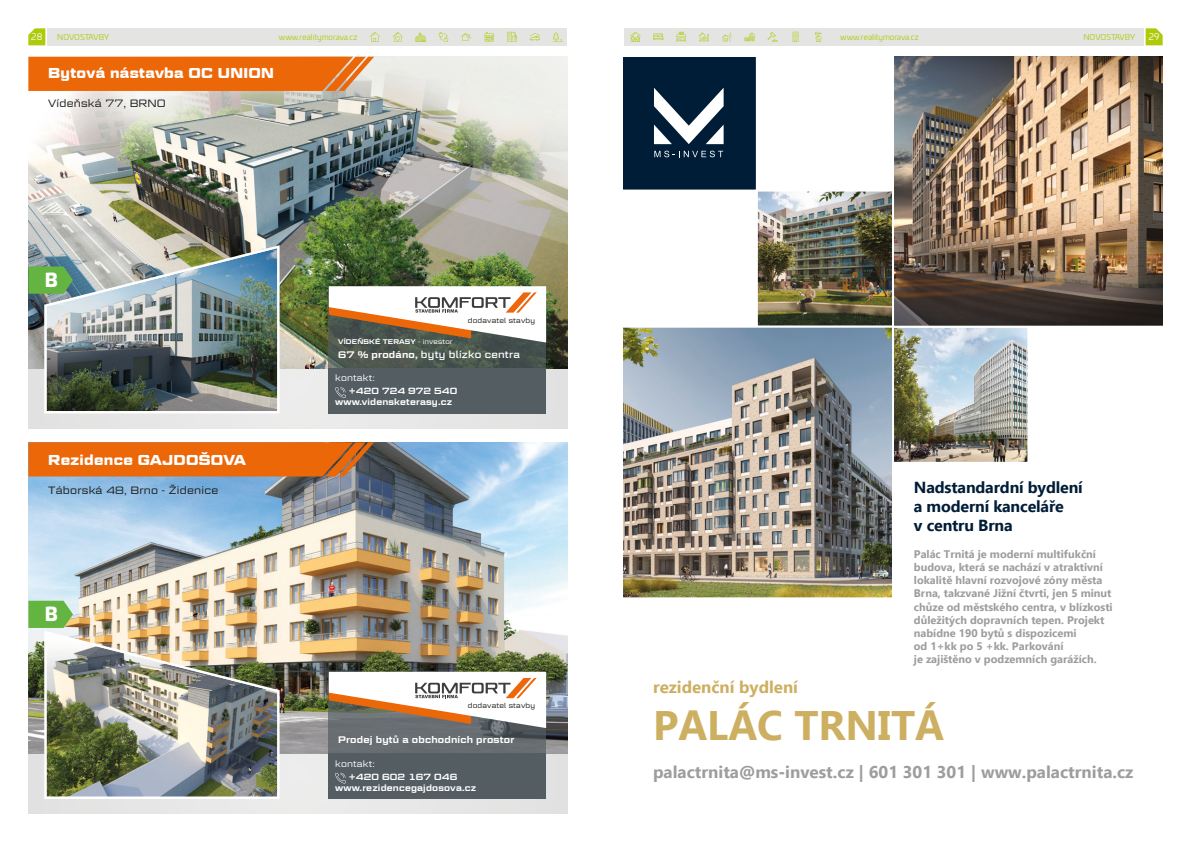
<style>
.page{position:relative;width:1191px;height:842px;background:#fff}
.page>*{position:absolute;margin:0;border:0;box-sizing:border-box;transform-origin:0 0}
.t1{font:700 41.2px "Ebrima";color:#cdaf61}
.t2{font:900 18.4px "Univia Pro";color:#fff}
.t3{font:700 17px "Ebrima";color:#9d9d9d}
.t4{font:700 16.8px "Ebrima";color:#cdaf61}
.t5{font:700 16px/19.2px "Ebrima";letter-spacing:-.01em;color:#001d37}
.t6{font:700 14.4px "Geom Graphic";letter-spacing:.02em;color:#fff}
.t7{font:700 11px/13.2px "Ebrima";color:#9d9d9d}
.t8{font:300 10.6px "Geom Graphic";letter-spacing:.02em;color:#1d1d1b}
.t9{font:10px "Geom Graphic";letter-spacing:.02em;color:#fff}
.t10{font:600 9.5px "Geom Graphic";letter-spacing:.02em;color:#fff}
.t11{font:9px "Univia Pro";color:#fff}
.t12{font:600 8.9px/10.7px "Geom Graphic";letter-spacing:.02em;color:#fff}
.t13{font:300 8.9px "Geom Graphic";letter-spacing:.02em;color:#fff}
.t14{font:8px "Univia Pro";color:#afca0b}
.t15{font:300 7.1px "Geom Graphic";letter-spacing:.02em;color:#1d1d1b}
.t16{font:600 6.8px "Geom Graphic";letter-spacing:.02em;color:#fff}
.s1{font-weight:600;font-size:9.5px}
.s2{font-weight:300}
</style>
<div class="page">
<div style="left:47px;top:28px;width:520px;height:17px;background:#e4e4e3"></div>
<svg style="left:28px;top:28px;width:17px;height:17px"></svg>
<svg style="left:370px;top:32px;width:10px;height:10px"></svg>
<svg style="left:392px;top:32px;width:11px;height:10px"></svg>
<svg style="left:438px;top:32px;width:10px;height:10px"></svg>
<svg style="left:415px;top:32px;width:11px;height:10px"></svg>
<svg style="left:461px;top:33px;width:10px;height:8px"></svg>
<svg style="left:507px;top:32px;width:10px;height:10px"></svg>
<svg style="left:530px;top:33px;width:10px;height:8px"></svg>
<svg style="left:553px;top:32px;width:9px;height:9px"></svg>
<svg style="left:484px;top:32px;width:10px;height:10px"></svg>
<div style="left:624px;top:28px;width:519px;height:17px;background:#e4e4e3"></div>
<svg style="left:1145px;top:28px;width:17px;height:17px"></svg>
<svg style="left:699px;top:32px;width:10px;height:9px"></svg>
<svg style="left:653px;top:34px;width:10px;height:6px"></svg>
<svg style="left:744px;top:32px;width:11px;height:9px"></svg>
<svg style="left:815px;top:32px;width:7px;height:10px"></svg>
<svg style="left:630px;top:32px;width:11px;height:10px"></svg>
<svg style="left:676px;top:32px;width:10px;height:10px"></svg>
<svg style="left:767px;top:32px;width:10px;height:10px"></svg>
<svg style="left:722px;top:32px;width:10px;height:9px"></svg>
<svg style="left:792px;top:32px;width:7px;height:10px"></svg>
<img style="left:895px;top:329px;width:131px;height:132px">
<div style="left:892px;top:326px;width:137px;height:138px;border:2px solid #fff"></div>
<img style="left:894px;top:57px;width:268px;height:271px">
<img style="left:759px;top:193px;width:132px;height:132px">
<div style="left:756px;top:190px;width:138px;height:138px;border:2px solid #fff"></div>
<img style="left:624px;top:326px;width:270px;height:272px">
<svg style="left:624px;top:57px;width:134px;height:135px"></svg>
<div style="left:28px;top:345px;width:539px;height:83px;background:#e8e8e8"></div>
<img style="left:28px;top:57px;width:539px;height:311px">
<svg style="left:28px;top:57px;width:346px;height:34px"></svg>
<svg style="left:43px;top:244px;width:238px;height:170px"></svg>
<img style="left:28px;top:247px;width:250px;height:165px">
<div style="left:329px;top:368px;width:217px;height:45px;background:#535d62"></div>
<svg style="left:335px;top:387px;width:11px;height:11px"></svg>
<svg style="left:329px;top:342px;width:217px;height:26px;fill:#4a564e"></svg>
<svg style="left:329px;top:286px;width:217px;height:56px"></svg>
<div style="left:28px;top:730px;width:539px;height:84px;background:#e8e8e8"></div>
<img style="left:28px;top:442px;width:539px;height:312px">
<svg style="left:28px;top:442px;width:346px;height:34px"></svg>
<img style="left:28px;top:601px;width:250px;height:197px">
<div style="left:329px;top:754px;width:217px;height:45px;background:#535d62"></div>
<svg style="left:335px;top:773px;width:11px;height:10px"></svg>
<svg style="left:329px;top:728px;width:217px;height:26px;fill:#676d71"></svg>
<svg style="left:329px;top:672px;width:217px;height:56px"></svg>
<p class="t11" style="left:31px;top:31px;width:13px">28</p>
<p class="t14" style="left:57px;top:31px;width:53px">NOVOSTAVBY</p>
<p class="t14" style="left:279px;top:31px;width:80px">www.realitymorava.cz</p>
<p class="t14" style="left:840px;top:31px;width:80px">www.realitymorava.cz</p>
<p class="t14" style="left:1083px;top:31px;width:53px">NOVOSTAVBY</p>
<p class="t11" style="left:1148px;top:31px;width:12px">29</p>
<h3 class="t6" style="left:48px;top:64px;width:227px">Bytová nástavba OC UNION</h3>
<p class="t8" style="left:48px;top:97px;width:119px">Vídeňská 77, BRNO</p>
<h2 class="t2" style="left:45px;top:265px;width:15px">B</h2>
<h3 class="t6" style="left:48px;top:451px;width:199px">Rezidence GAJDOŠOVA</h3>
<p class="t8" style="left:48px;top:483px;width:171px">Táborská 48, Brno - Židenice</p>
<h2 class="t2" style="left:45px;top:599px;width:15px">B</h2>
<p class="t15" style="left:468px;top:316px;width:69px">dodavatel stavby</p>
<p class="t9" style="left:338px;top:349px;width:183px"><span class="s1">67 % prodáno,</span> byty blízko centra</p>
<p class="t16" style="left:338px;top:338px;width:116px">VÍDEŇSKÉ TERASY <span class="s2">- investor</span></p>
<p class="t13" style="left:335px;top:372px;width:41px">kontakt:</p>
<p class="t12" style="left:335px;top:386px;width:124px;text-indent:14px">+420 724 972 540 www.vidensketerasy.cz</p>
<p class="t15" style="left:468px;top:701px;width:69px">dodavatel stavby</p>
<p class="t10" style="left:338px;top:734px;width:178px">Prodej bytů a obchodních prostor</p>
<p class="t13" style="left:335px;top:758px;width:41px">kontakt:</p>
<p class="t12" style="left:335px;top:771px;width:142px;text-indent:14px">+420 602 167 046 www.rezidencegajdosova.cz</p>
<h3 class="t5" style="left:914px;top:478px;width:170px">Nadstandardní bydlení a moderní kanceláře<br>v centru Brna</h3>
<p class="t7" style="left:914px;top:548px;width:200px">Palác Trnitá je moderní multifukční budova, která se nachází v atraktivní lokalitě hlavní rozvojové zóny města Brna, takzvané Jižní čtvrti, jen 5 minut chůze od městského centra, v blízkosti důležitých dopravních tepen. Projekt nabídne 190 bytů s dispozicemi<br>od 1+kk po 5 +kk. Parkování<br>je zajištěno v podzemních garážích.</p>
<h3 class="t4" style="left:653px;top:674px;width:146px">rezidenční bydlení</h3>
<h1 class="t1" style="left:653px;top:695px;width:293px">PALÁC TRNITÁ</h1>
<h3 class="t3" style="left:653px;top:759px;width:482px">palactrnita@ms-invest.cz | 601 301 301 | www.palactrnita.cz</h3>
</div>
